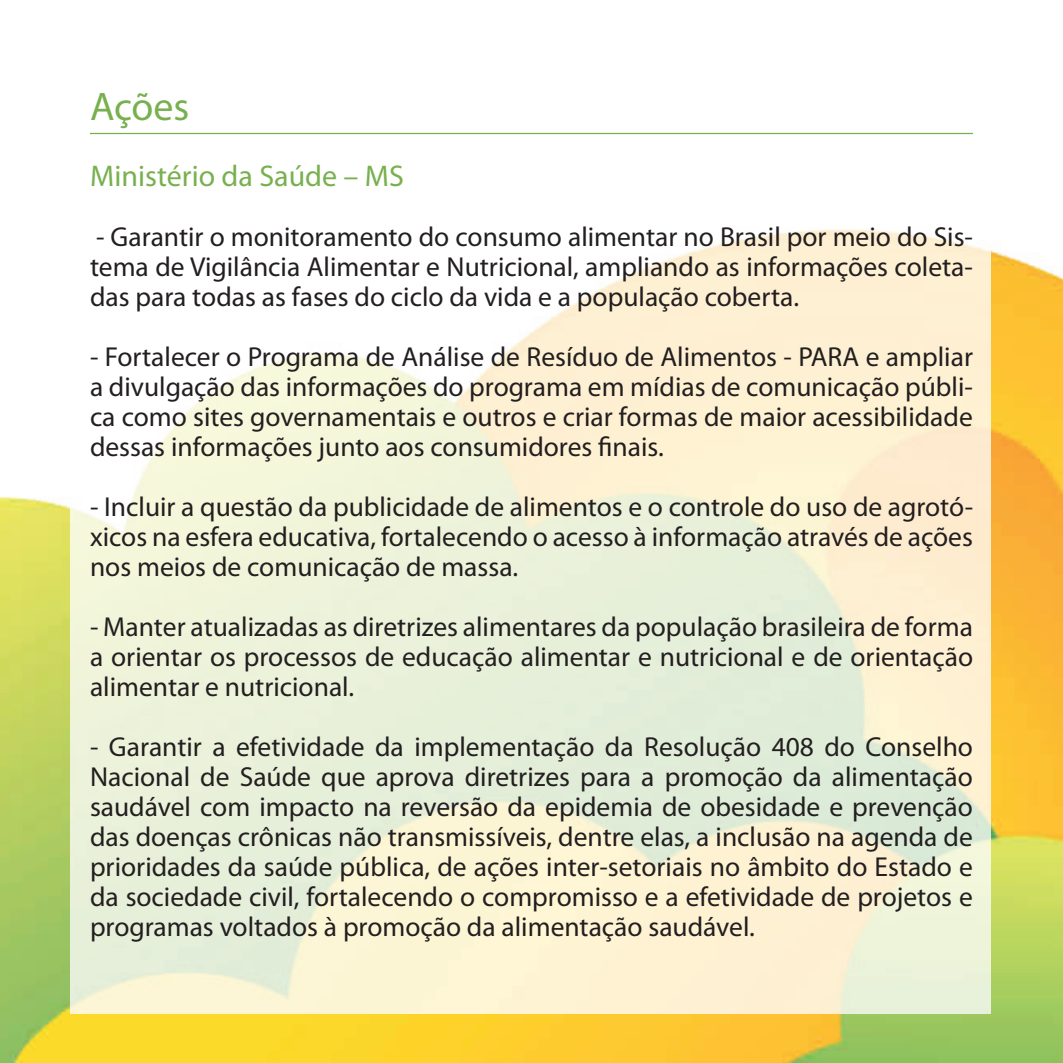
<style>
.page{position:relative;width:1063px;height:1063px;background:#fff}
.page>*{position:absolute;margin:0;border:0;box-sizing:border-box;transform-origin:0 0}
.t1{font:40px "Myriad Pro";letter-spacing:-.005em;color:#78b04f}
.t2{font:30px "Myriad Pro";color:#78b04f}
.t3{font:27.5px/30px "Myriad Pro";color:#231f20;text-align:justify}
</style>
<div class="page">
<img style="left:0;top:250px;width:1063px;height:813px">
<img style="left:70px;top:230px;width:920px;height:783px">
<hr style="left:90px;top:133px;width:883px;height:1px;background:#78b04f">
<svg style="left:599px;top:436px;width:12px;height:20px"></svg>
<h1 class="t1" style="left:90px;top:82px;width:101px">Ações</h1>
<p class="t2" style="left:90px;top:157px;width:315px">Ministério da Saúde – MS</p>
<p class="t3" style="left:90px;top:221px;width:885px">- Garantir o monitoramento do consumo alimentar no Brasil por meio do Sis&shy;tema de Vigilância Alimentar e Nutricional, ampliando as informações coleta&shy;das para todas as fases do ciclo da vida e a população coberta.</p>
<p class="t3" style="left:90px;top:341px;width:884px">- Fortalecer o Programa de Análise de Resíduo de Alimentos - PARA e ampliar a divulgação das informações do programa em mídias de comunicação públi&shy;ca como sites governamentais e outros e criar formas de maior acessibilidade dessas informações junto aos consumidores nais.</p>
<p class="t3" style="left:90px;top:491px;width:885px">- Incluir a questão da publicidade de alimentos e o controle do uso de agrotó&shy;xicos na esfera educativa, fortalecendo o acesso à informação através de ações nos meios de comunicação de massa.</p>
<p class="t3" style="left:90px;top:611px;width:885px">- Manter atualizadas as diretrizes alimentares da população brasileira de forma a orientar os processos de educação alimentar e nutricional e de orientação alimentar e nutricional.</p>
<p class="t3" style="left:90px;top:731px;width:885px">- Garantir a efetividade da implementação da Resolução 408 do Conselho Nacional de Saúde que aprova diretrizes para a promoção da alimentação saudável com impacto na reversão da epidemia de obesidade e prevenção das doenças crônicas não transmissíveis, dentre elas, a inclusão na agenda de prioridades da saúde pública, de ações inter-setoriais no âmbito do Estado e da sociedade civil, fortalecendo o compromisso e a efetividade de projetos e programas voltados à promoção da alimentação saudável.</p>
</div>
